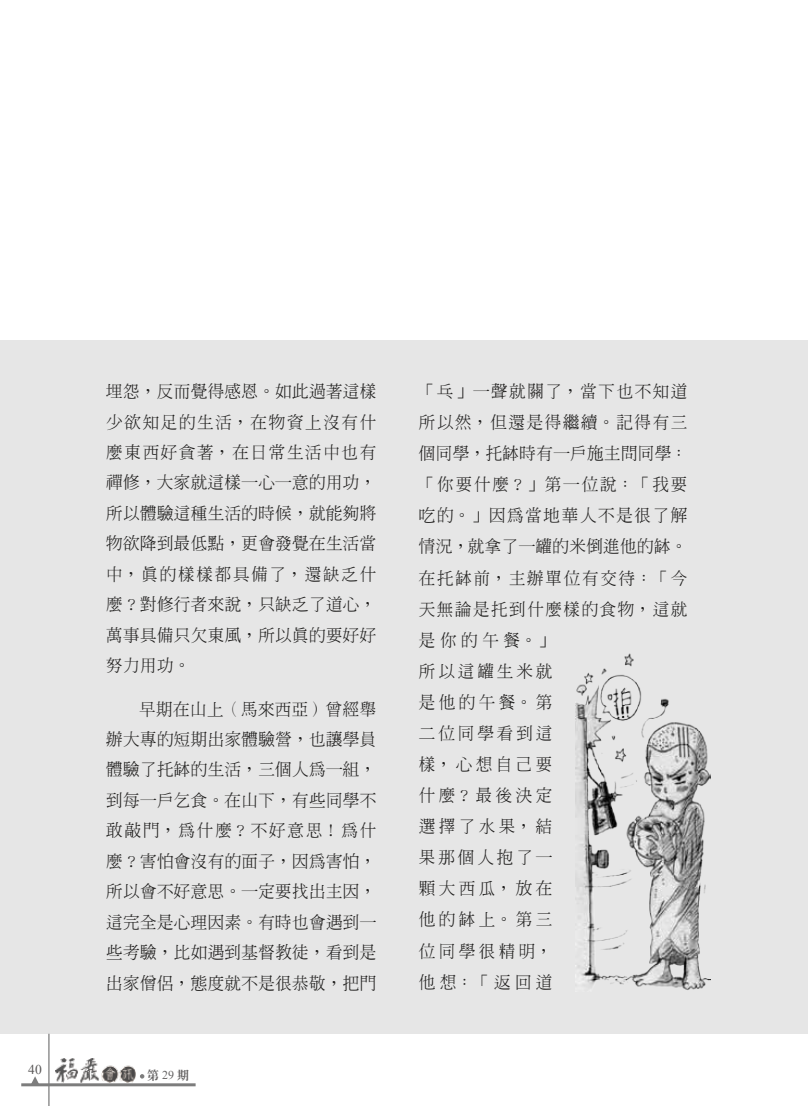
<style>
.page{position:relative;width:808px;height:1106px;background:#fff}
.page>*{position:absolute;margin:0;border:0;box-sizing:border-box;transform-origin:0 0}
.t1{font:300 16.5px/31px "ID Ming";letter-spacing:.095em;color:#1f1e1d;text-align:justify}
.t2{font:13.5px "Times New Roman";color:#595757}
.t3{font:12px "ID Ming Extra";color:#666464}
.s1{font-family:"Times New Roman"}
</style>
<div class="page">
<div style="left:0;top:340px;width:808px;height:693px;background:#e6e6e6"></div>
<img style="left:575px;top:654px;width:135px;height:336px">
<hr style="left:48px;top:1033px;width:2px;height:73px;background:#929292">
<hr style="left:21px;top:1083px;width:175px;height:3px;background:#7d7d7d">
<img style="left:56px;top:1058px;width:80px;height:24px">
<svg style="left:140px;top:1074px;width:4px;height:4px"></svg>
<svg style="left:31px;top:1076px;width:8px;height:8px"></svg>
<p class="t1" style="left:106px;top:376px;width:272px;line-height:30.5px">埋怨，反而覺得感恩。如此過著這樣少欲知足的生活，在物資上沒有什麼東西好貪著，在日常生活中也有禪修，大家就這樣一心一意的用功，所以體驗這種生活的時候，就能夠將物欲降到最低點，更會發覺在生活當中，真的樣樣都具備了，還缺乏什麼？對修行者來說，只缺乏了道心，萬事具備只欠東風，所以真的要好好努力用功。</p>
<p class="t1" style="left:106px;top:693px;width:272px;line-height:30.5px;text-indent:33px">早期在山上（馬來西亞）曾經舉辦大專的短期出家體驗營，也讓學員體驗了托缽的生活，三個人為一組，到每一戶乞食。在山下，有些同學不敢敲門，為什麼？不好意思！為什麼？害怕會沒有的面子，因為害怕，所以會不好意思。一定要找出主因，這完全是心理因素。有時也會遇到一些考驗，比如遇到基督教徒，看到是出家僧侶，態度就不是很恭敬，把門</p>
<p class="t2" style="left:28px;top:1060px;width:15px">40</p>
<p class="t3" style="left:147px;top:1069px;width:43px">第<span class="s1">29</span>期</p>
<p class="t1" style="left:419px;top:375px;width:270px;text-align:left">「乓」一聲就關了，當下也不知道所以然，但還是得繼續。記得有三個同學，托缽時有一戶施主問同學：「你要什麼？」第一位說：「我要吃的。」因為當地華人不是很了解情況，就拿了一罐的米倒進他的缽。在托缽前，主辦單位有交待：「今天無論是托到什麼樣的食物，這就是你的午餐。」<br>所以這罐生米就<br>是他的午餐。第<br>二位同學看到這<br>樣，心想自己要<br>什麼？最後決定<br>選擇了水果，結<br>果那個人抱了一<br>顆大西瓜，放在<br>他的缽上。第三<br>位同學很精明，<br>他想：「返回道</p>
</div>
